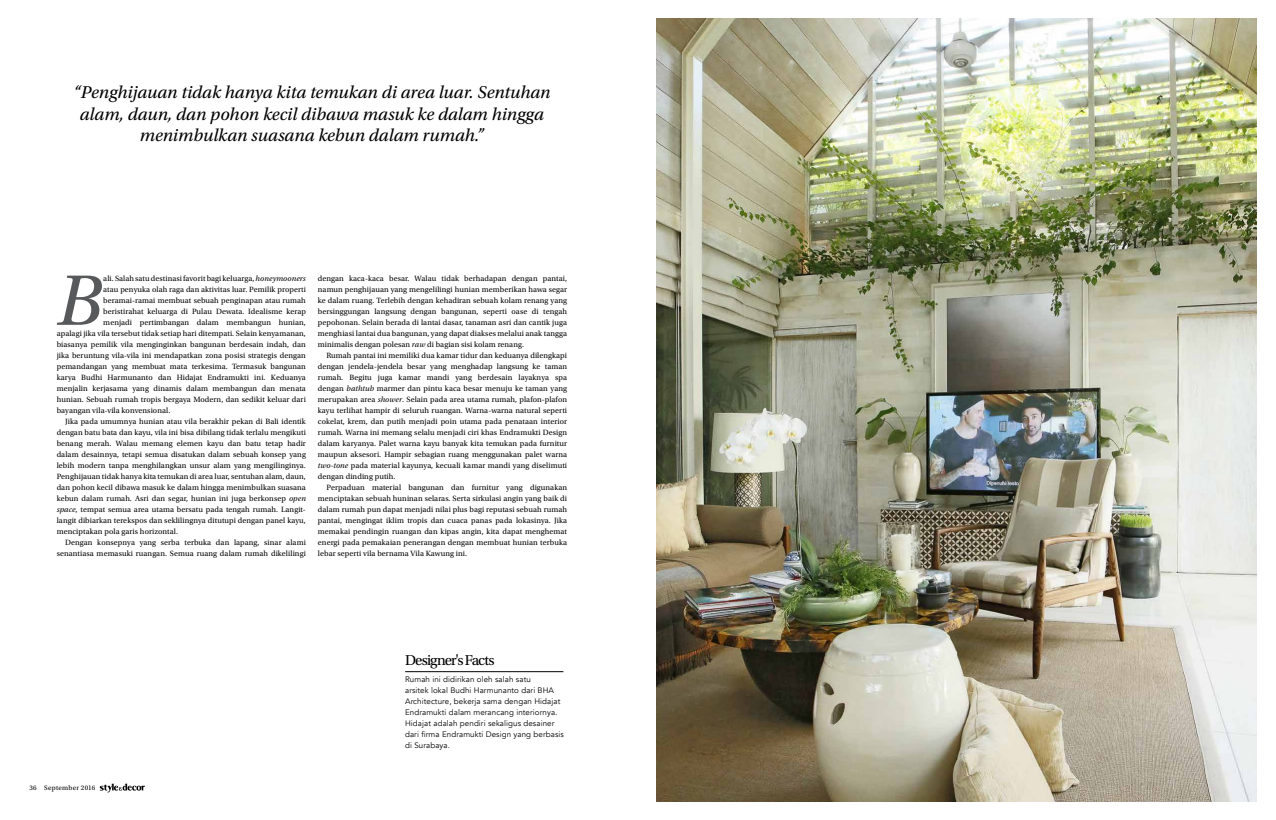
<style>
.page{position:relative;width:1276px;height:820px;background:#fff}
.page>*{position:absolute;margin:0;border:0;box-sizing:border-box;transform-origin:0 0}
.t1{font:italic 75.3px "Utopia Std";color:#58595b}
.t2{font:italic 18px/21.3px "Utopia Std";color:#000;text-align:center}
.t3{font:15px "Utopia Std";letter-spacing:-.065em;color:#000}
.t4{font:8px/11px "Utopia Std";letter-spacing:.01em;color:#000;text-align:justify}
.t5{font:8px/11px "Avenir";letter-spacing:.01em;color:#000}
.t6{font:7px "Utopia Std";letter-spacing:.04em;color:#000}
.s1{font-style:italic}
</style>
<div class="page">
<svg style="left:100px;top:783px;width:45px;height:9px"></svg>
<img style="left:656px;top:18px;width:600px;height:783px">
<hr style="left:405px;top:671px;width:158px;height:1px;background:#000">
<h2 class="t2" style="left:73px;top:82px;width:479px">“Penghijauan tidak hanya kita temukan di area luar. Sentuhan alam, daun, dan pohon kecil dibawa masuk ke dalam hingga menimbulkan suasana kebun dalam rumah.”</h2>
<h1 class="t1" style="left:57px;top:259px;width:47px">B</h1>
<p class="t4" style="left:103px;top:273px;width:204px">ali. Salah satu destinasi favorit bagi keluarga, <span class="s1">honeymooners</span></p>
<p class="t4" style="left:103px;top:284px;width:204px">atau penyuka olah raga dan aktivitas luar. Pemilik properti</p>
<p class="t4" style="left:103px;top:295px;width:204px">beramai-ramai membuat sebuah penginapan atau rumah</p>
<p class="t4" style="left:103px;top:306px;width:204px">beristirahat keluarga di Pulau Dewata. Idealisme kerap</p>
<p class="t4" style="left:103px;top:317px;width:204px">menjadi pertimbangan dalam membangun hunian,</p>
<p class="t4" style="left:57px;top:328px;width:251px">apalagi jika vila tersebut tidak setiap hari ditempati. Selain kenyamanan,</p>
<p class="t4" style="left:57px;top:339px;width:251px">biasanya pemilik vila menginginkan bangunan berdesain indah, dan</p>
<p class="t4" style="left:57px;top:350px;width:251px">jika beruntung vila-vila ini mendapatkan zona posisi strategis dengan</p>
<p class="t4" style="left:57px;top:361px;width:251px">pemandangan yang membuat mata terkesima. Termasuk bangunan</p>
<p class="t4" style="left:57px;top:372px;width:251px">karya Budhi Harmunanto dan Hidajat Endramukti ini. Keduanya</p>
<p class="t4" style="left:57px;top:383px;width:251px">menjalin kerjasama yang dinamis dalam membangun dan menata</p>
<p class="t4" style="left:57px;top:394px;width:251px">hunian. Sebuah rumah tropis bergaya Modern, dan sedikit keluar dari</p>
<p class="t4" style="left:57px;top:405px;width:115px">bayangan vila-vila konvensional.</p>
<p class="t4" style="left:65px;top:416px;width:242px">Jika pada umumnya hunian atau vila berakhir pekan di Bali identik</p>
<p class="t4" style="left:57px;top:427px;width:251px">dengan batu bata dan kayu, vila ini bisa dibilang tidak terlalu mengikuti</p>
<p class="t4" style="left:57px;top:438px;width:251px">benang merah. Walau memang elemen kayu dan batu tetap hadir</p>
<p class="t4" style="left:57px;top:449px;width:251px">dalam desainnya, tetapi semua disatukan dalam sebuah konsep yang</p>
<p class="t4" style="left:57px;top:460px;width:251px">lebih modern tanpa menghilangkan unsur alam yang mengilinginya.</p>
<p class="t4" style="left:57px;top:471px;width:251px">Penghijauan tidak hanya kita temukan di area luar, sentuhan alam, daun,</p>
<p class="t4" style="left:57px;top:482px;width:251px">dan pohon kecil dibawa masuk ke dalam hingga menimbulkan suasana</p>
<p class="t4" style="left:57px;top:493px;width:251px">kebun dalam rumah. Asri dan segar, hunian ini juga berkonsep <span class="s1">open</span></p>
<p class="t4" style="left:57px;top:504px;width:251px"><span class="s1">space</span>, tempat semua area utama bersatu pada tengah rumah. Langit-</p>
<p class="t4" style="left:57px;top:515px;width:251px">langit dibiarkan terekspos dan seklilingnya ditutupi dengan panel kayu,</p>
<p class="t4" style="left:57px;top:526px;width:123px">menciptakan pola garis horizontal.</p>
<p class="t4" style="left:65px;top:537px;width:242px">Dengan konsepnya yang serba terbuka dan lapang, sinar alami</p>
<p class="t4" style="left:57px;top:548px;width:251px">senantiasa memasuki ruangan. Semua ruang dalam rumah dikelilingi</p>
<p class="t4" style="left:318px;top:273px;width:251px">dengan kaca-kaca besar. Walau tidak berhadapan dengan pantai, namun penghijauan yang mengelilingi hunian memberikan hawa segar ke dalam ruang. Terlebih dengan kehadiran sebuah kolam renang yang bersinggungan langsung dengan bangunan, seperti oase di tengah pepohonan. Selain berada di lantai dasar, tanaman asri dan cantik juga menghiasi lantai dua bangunan, yang dapat diakses melalui anak tangga minimalis dengan polesan <span class="s1">raw</span> di bagian sisi kolam renang.</p>
<p class="t4" style="left:318px;top:350px;width:251px;text-indent:9px">Rumah pantai ini memiliki dua kamar tidur dan keduanya dilengkapi dengan jendela-jendela besar yang menghadap langsung ke taman rumah. Begitu juga kamar mandi yang berdesain layaknya spa dengan <span class="s1">bathtub</span> marmer dan pintu kaca besar menuju ke taman yang merupakan area <span class="s1">shower</span>. Selain pada area utama rumah, plafon-plafon kayu terlihat hampir di seluruh ruangan. Warna-warna natural seperti cokelat, krem, dan putih menjadi poin utama pada penataan interior rumah. Warna ini memang selalu menjadi ciri khas Endramukti Design dalam karyanya. Palet warna kayu banyak kita temukan pada furnitur maupun aksesori. Hampir sebagian ruang menggunakan palet warna <span class="s1">two-tone</span> pada material kayunya, kecuali kamar mandi yang diselimuti dengan dinding putih.</p>
<p class="t4" style="left:318px;top:482px;width:251px;text-indent:9px">Perpaduan material bangunan dan furnitur yang digunakan menciptakan sebuah huninan selaras. Serta sirkulasi angin yang baik di dalam rumah pun dapat menjadi nilai plus bagi reputasi sebuah rumah pantai, mengingat iklim tropis dan cuaca panas pada lokasinya. Jika memakai pendingin ruangan dan kipas angin, kita dapat menghemat energi pada pemakaian penerangan dengan membuat hunian terbuka lebar seperti vila bernama Vila Kawung ini.</p>
<p class="t6" style="left:30px;top:783px;width:67px">36 September 2016</p>
<h3 class="t3" style="left:405px;top:651px;width:91px">Designer's Facts</h3>
<p class="t5" style="left:405px;top:673px;width:160px">Rumah ini didirikan oleh salah satu<br>arsitek lokal Budhi Harmunanto dari BHA Architecture, bekerja sama dengan Hidajat Endramukti dalam merancang interiornya.<br>Hidajat adalah pendiri sekaligus desainer dari firma Endramukti Design yang berbasis di Surabaya.</p>
</div>
